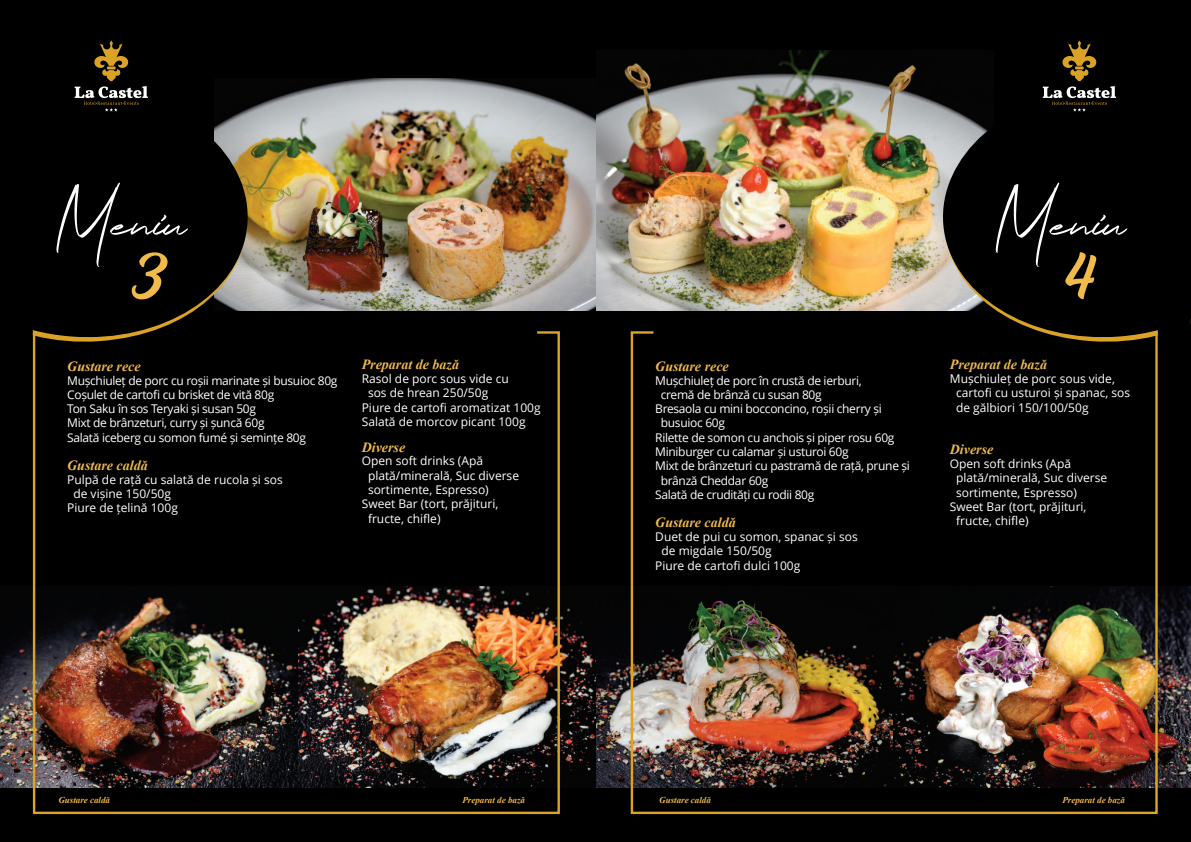
<style>
.page{position:relative;width:1191px;height:842px;background:#fff}
.page>*{position:absolute;margin:0;border:0;box-sizing:border-box;transform-origin:0 0}
.t1{font:76.4px "Magehand";color:#f1bb4c}
.t2{font:italic 69.7px "Jodie Badiston";letter-spacing:.005em;color:#fff}
.t3{font:italic 700 14px "Times New Roman";color:#f1bb4c}
.t4{font:12px/14.3px "Open Sans";color:#fff}
.t5{font:12px/14.3px "Open Sans";letter-spacing:-.02em;color:#fff}
.t6{font:italic 700 9px "Times New Roman";color:#f1bb4c}
.s1{font-style:normal;font-size:105.4px}
</style>
<div class="page">
<div style="left:595px;top:0;width:595px;height:842px;background:#000"></div>
<img style="left:595px;top:50px;width:342px;height:260px">
<svg style="left:937px;top:102px;width:110px;height:228px"></svg>
<svg style="left:1042px;top:41px;width:74px;height:71px"></svg>
<img style="left:595px;top:587px;width:595px;height:200px">
<div style="left:0;top:0;width:595px;height:842px;background:#000"></div>
<img style="left:253px;top:78px;width:342px;height:232px">
<svg style="left:74px;top:86px;width:179px;height:244px"></svg>
<svg style="left:75px;top:41px;width:73px;height:71px"></svg>
<img style="left:32px;top:330px;width:529px;height:485px">
<img style="left:629px;top:330px;width:529px;height:485px">
<h2 class="t2" style="left:55px;top:182px;width:150px"><span class="s1">M</span>eniu</h2>
<h1 class="t1" style="left:131px;top:253px;width:33px">3</h1>
<h2 class="t2" style="left:994px;top:182px;width:150px"><span class="s1">M</span>eniu</h2>
<h1 class="t1" style="left:1061px;top:253px;width:34px">4</h1>
<p class="t3" style="left:67px;top:361px;width:75px">Gustare rece</p>
<p class="t5" style="left:67px;top:374px;width:272px">Mușchiuleț de porc cu roșii marinate și busuioc 80g Coșulet de cartofi cu brisket de vită 80g<br>Ton Saku în sos Teryaki și susan 50g<br>Mixt de brânzeturi, curry și șuncă 60g<br>Salată iceberg cu somon fumé și semințe 80g</p>
<p class="t3" style="left:67px;top:460px;width:82px">Gustare caldă</p>
<p class="t4" style="left:67px;top:473px;width:217px">Pulpă de rață cu salată de rucola și sos</p>
<p class="t4" style="left:73px;top:488px;width:99px">de vișine 150/50g</p>
<p class="t4" style="left:67px;top:502px;width:112px">Piure de țelină 100g</p>
<p class="t3" style="left:362px;top:360px;width:99px">Preparat de bază</p>
<p class="t4" style="left:362px;top:373px;width:149px">Rasol de porc sous vide cu</p>
<p class="t4" style="left:368px;top:387px;width:122px">sos de hrean 250/50g</p>
<p class="t4" style="left:362px;top:401px;width:180px">Piure de cartofi aromatizat 100g</p>
<p class="t4" style="left:362px;top:416px;width:165px">Salată de morcov picant 100g</p>
<p class="t3" style="left:362px;top:442px;width:45px">Diverse</p>
<p class="t4" style="left:362px;top:455px;width:123px">Open soft drinks (Apă</p>
<p class="t4" style="left:368px;top:469px;width:153px">plată/minerală, Suc diverse</p>
<p class="t4" style="left:368px;top:484px;width:122px">sortimente, Espresso)</p>
<p class="t4" style="left:362px;top:498px;width:138px">Sweet Bar (tort, prăjituri,</p>
<p class="t4" style="left:368px;top:512px;width:74px">fructe, chifle)</p>
<p class="t3" style="left:655px;top:361px;width:75px">Gustare rece</p>
<p class="t5" style="left:655px;top:374px;width:208px">Mușchiuleț de porc în crustă de ierburi,</p>
<p class="t5" style="left:661px;top:388px;width:162px">cremă de brânză cu susan 80g</p>
<p class="t5" style="left:655px;top:403px;width:228px">Bresaola cu mini bocconcino, roșii cherry și</p>
<p class="t5" style="left:661px;top:417px;width:66px">busuioc 60g</p>
<p class="t5" style="left:655px;top:431px;width:241px">Rilette de somon cu anchois și piper rosu 60g</p>
<p class="t5" style="left:655px;top:446px;width:195px">Miniburger cu calamar și usturoi 60g</p>
<p class="t5" style="left:655px;top:460px;width:256px">Mixt de brânzeturi cu pastramă de rață, prune și</p>
<p class="t5" style="left:661px;top:474px;width:109px">brânză Cheddar 60g</p>
<p class="t5" style="left:655px;top:488px;width:161px">Salată de crudități cu rodii 80g</p>
<p class="t3" style="left:655px;top:518px;width:82px">Gustare caldă</p>
<p class="t4" style="left:655px;top:531px;width:204px">Duet de pui cu somon, spanac și sos</p>
<p class="t4" style="left:661px;top:545px;width:112px">de migdale 150/50g</p>
<p class="t4" style="left:655px;top:559px;width:147px">Piure de cartofi dulci 100g</p>
<p class="t3" style="left:949px;top:360px;width:99px">Preparat de bază</p>
<p class="t4" style="left:956px;top:373px;width:176px;text-indent:-6px">Mușchiuleț de porc sous vide, cartofi cu usturoi și spanac, sos de gălbiori 150/100/50g</p>
<p class="t3" style="left:949px;top:445px;width:45px">Diverse</p>
<p class="t4" style="left:949px;top:458px;width:123px">Open soft drinks (Apă</p>
<p class="t4" style="left:956px;top:472px;width:153px">plată/minerală, Suc diverse</p>
<p class="t4" style="left:956px;top:486px;width:122px">sortimente, Espresso)</p>
<p class="t4" style="left:949px;top:501px;width:138px">Sweet Bar (tort, prăjituri,</p>
<p class="t4" style="left:956px;top:515px;width:74px">fructe, chifle)</p>
<p class="t6" style="left:58px;top:797px;width:53px">Gustare caldă</p>
<p class="t6" style="left:462px;top:797px;width:64px">Preparat de bază</p>
<p class="t6" style="left:659px;top:797px;width:53px">Gustare caldă</p>
<p class="t6" style="left:1062px;top:797px;width:64px">Preparat de bază</p>
</div>
